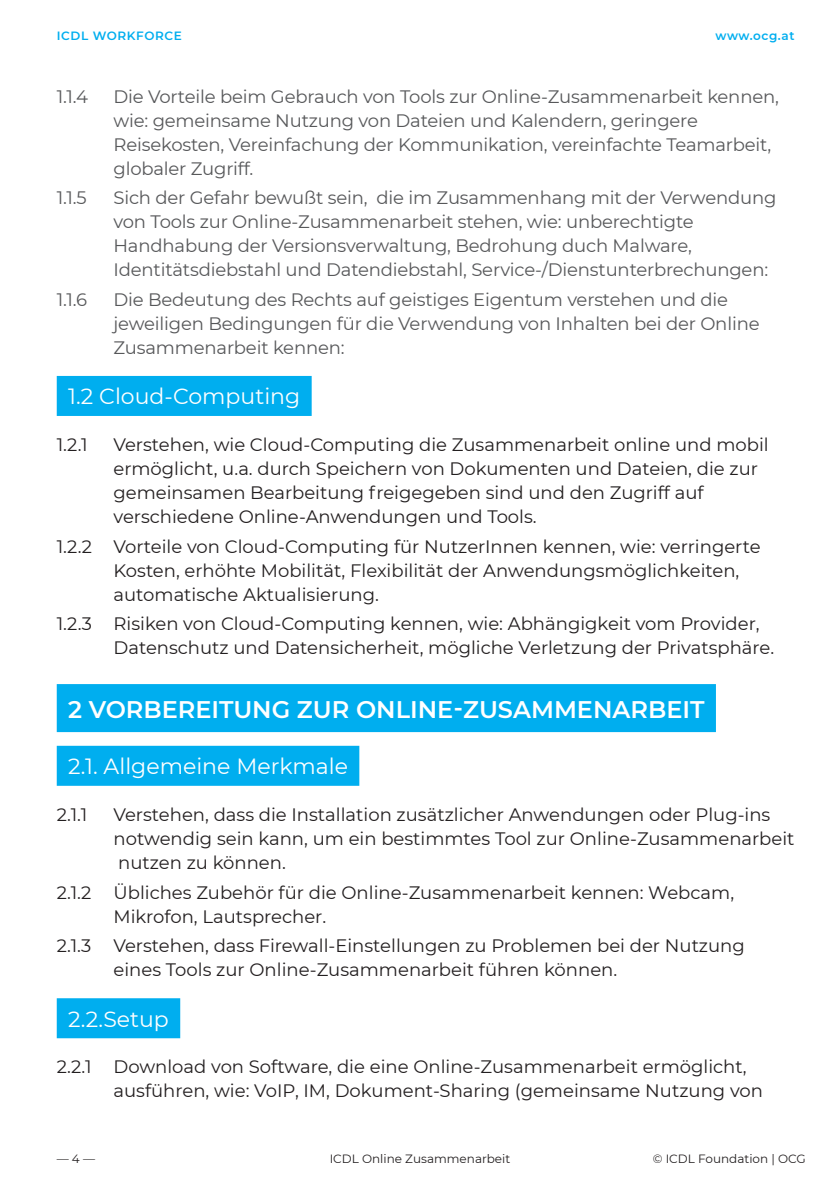
<style>
.page{position:relative;width:840px;height:1191px;background:#fff}
.page>*{position:absolute;margin:0;border:0;box-sizing:border-box;transform-origin:0 0}
.H3_Kapitelüberschrif{font:600 24px "Montserrat";color:#fff}
.H4_Skill_Set{font:22px "Montserrat";color:#fff}
.Fliesstext_schwarz_9{font:18px/24px "Montserrat";color:#231f20}
.Fliesstext_schwarz_9-2{font:18px/24px "Montserrat";letter-spacing:-.01em;color:#57585a}
.Fußzeile_links{font:12px "Montserrat";color:#231f20}
.t1{font:600 12px "Montserrat";letter-spacing:.05em;color:#00aeef}
</style>
<div class="page">
<div style="left:57px;top:376px;width:254px;height:40px;background:#00aeef"></div>
<div style="left:57px;top:684px;width:658px;height:48px;background:#00aeef"></div>
<div style="left:57px;top:746px;width:302px;height:40px;background:#00aeef"></div>
<div style="left:57px;top:998px;width:123px;height:40px;background:#00aeef"></div>
<p class="t1" style="left:57px;top:27px;width:127px">ICDL WORKFORCE</p>
<p class="t1" style="left:715px;top:27px;width:81px">www.ocg.at</p>
<p class="Fliesstext_schwarz_9-2" style="left:57px;top:83px;width:33px">1.1.4</p>
<p class="Fliesstext_schwarz_9-2" style="left:113px;top:83px;width:666px">Die Vorteile beim Gebrauch von Tools zur Online-Zusammenarbeit kennen, wie: gemeinsame Nutzung von Dateien und Kalendern, geringere Reisekosten, Vereinfachung der Kommunikation, vereinfachte Teamarbeit, globaler Zugriff.</p>
<p class="Fliesstext_schwarz_9-2" style="left:57px;top:185px;width:31px">1.1.5</p>
<p class="Fliesstext_schwarz_9-2" style="left:113px;top:185px;width:664px">Sich der Gefahr bewußt sein, die im Zusammenhang mit der Verwendung von Tools zur Online-Zusammenarbeit stehen, wie: unberechtigte Handhabung der Versionsverwaltung, Bedrohung duch Malware, Identitätsdiebstahl und Datendiebstahl, Service-/Dienstunterbrechungen:</p>
<p class="Fliesstext_schwarz_9-2" style="left:57px;top:287px;width:32px">1.1.6</p>
<p class="Fliesstext_schwarz_9-2" style="left:113px;top:287px;width:647px">Die Bedeutung des Rechts auf geistiges Eigentum verstehen und die jeweiligen Bedingungen für die Verwendung von Inhalten bei der Online<br>Zusammenarbeit kennen:</p>
<p class="H4_Skill_Set" style="left:68px;top:381px;width:233px">1.2 Cloud-Computing</p>
<p class="Fliesstext_schwarz_9" style="left:57px;top:432px;width:32px">1.2.1</p>
<p class="Fliesstext_schwarz_9" style="left:113px;top:432px;width:656px">Verstehen, wie Cloud-Computing die Zusammenarbeit online und mobil ermöglicht, u.a. durch Speichern von Dokumenten und Dateien, die zur gemeinsamen Bearbeitung freigegeben sind und den Zugriff auf verschiedene Online-Anwendungen und Tools.</p>
<p class="Fliesstext_schwarz_9" style="left:113px;top:533px;width:648px;text-indent:-57px">1.2.2 Vorteile von Cloud-Computing für NutzerInnen kennen, wie: verringerte<br>Kosten, erhöhte Mobilität, Flexibilität der Anwendungsmöglichkeiten, automatische Aktualisierung.</p>
<p class="Fliesstext_schwarz_9" style="left:113px;top:611px;width:662px;text-indent:-57px">1.2.3 Risiken von Cloud-Computing kennen, wie: Abhängigkeit vom Provider,<br>Datenschutz und Datensicherheit, mögliche Verletzung der Privatsphäre.</p>
<p class="H3_Kapitelüberschrif" style="left:68px;top:692px;width:637px">2 VORBEREITUNG ZUR ONLINE-ZUSAMMENARBEIT</p>
<p class="H4_Skill_Set" style="left:68px;top:751px;width:281px">2.1. Allgemeine Merkmale</p>
<p class="Fliesstext_schwarz_9" style="left:57px;top:802px;width:32px">2.1.1</p>
<p class="Fliesstext_schwarz_9" style="left:113px;top:802px;width:682px">Verstehen, dass die Installation zusätzlicher Anwendungen oder Plug‑ins notwendig sein kann, um ein bestimmtes Tool zur Online-Zusammenarbeit nutzen zu können.</p>
<p class="Fliesstext_schwarz_9" style="left:113px;top:879px;width:621px;text-indent:-57px">2.1.2 Übliches Zubehör für die Online-Zusammenarbeit kennen: Webcam,<br>Mikrofon, Lautsprecher.</p>
<p class="Fliesstext_schwarz_9" style="left:113px;top:933px;width:632px;text-indent:-57px">2.1.3 Verstehen, dass Firewall-Einstellungen zu Problemen bei der Nutzung eines Tools zur Online-Zusammenarbeit führen können.</p>
<p class="H4_Skill_Set" style="left:68px;top:1003px;width:102px">2.2.Setup</p>
<p class="Fliesstext_schwarz_9" style="left:113px;top:1054px;width:650px;text-indent:-57px">2.2.1 Download von Software, die eine Online-Zusammenarbeit ermöglicht, ausführen, wie: VoIP, IM, Dokument-Sharing (gemeinsame Nutzung von</p>
<p class="Fußzeile_links" style="left:57px;top:1150px;width:40px">— 4 —</p>
<p class="Fußzeile_links" style="left:329px;top:1150px;width:182px">ICDL Online Zusammenarbeit</p>
<p class="Fußzeile_links" style="left:652px;top:1150px;width:154px">© ICDL Foundation | OCG</p>
</div>
